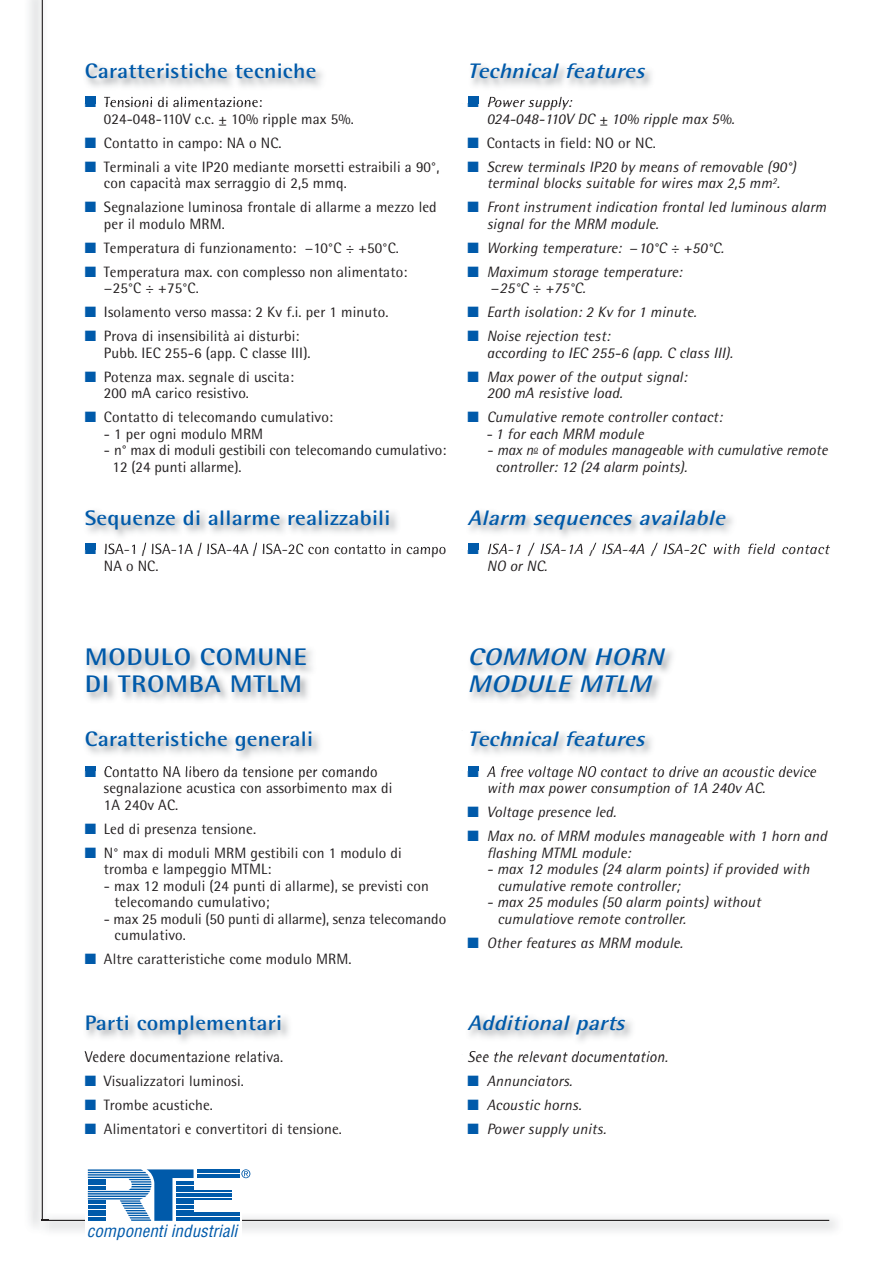
<style>
.page{position:relative;width:893px;height:1263px;background:#fff}
.page>*{position:absolute;margin:0;border:0;box-sizing:border-box;transform-origin:0 0}
.t1{font:700 24px/27px "Rotis Semi Sans";letter-spacing:.02em;color:#005aaa;scale:1.15 1}
.t2{font:italic 700 24px/27px "Rotis Semi Sans";color:#005aaa;scale:1.15 1}
.t3{font:700 21px "Rotis Semi Sans";letter-spacing:.01em;color:#005aaa;scale:1.1 1}
.t4{font:italic 700 21px "Rotis Semi Sans";color:#005aaa;scale:1.1 1}
.t5{font:italic condensed 16.5px "Helvetica";color:#005aaa}
.t6{font:15px/16.5px "Rotis Semi Sans";letter-spacing:.01em;color:#231f20}
.t7{font:italic 15px/16.5px "Rotis Semi Sans";letter-spacing:.01em;color:#231f20}
.s1{color:#005aaa}
.s2{font-style:normal}
</style>
<div class="page">
<img style="left:30px;top:1211px;width:806px;height:20px">
<hr style="left:42px;top:1220px;width:787px;height:1px;background:#231f20">
<img style="left:29px;top:0;width:13px;height:1211px">
<img style="left:33px;top:1211px;width:15px;height:20px">
<hr style="left:42px;top:0;width:1px;height:1220px;background:#231f20">
<img style="left:85px;top:65px;width:567px;height:38px">
<svg style="left:468px;top:97px;width:10px;height:6px"></svg>
<img style="left:488px;top:97px;width:84px;height:6px">
<svg style="left:85px;top:97px;width:11px;height:6px"></svg>
<img style="left:104px;top:97px;width:121px;height:6px">
<img style="left:461px;top:65px;width:1px;height:38px">
<img style="left:85px;top:511px;width:690px;height:38px">
<svg style="left:468px;top:544px;width:10px;height:5px"></svg>
<img style="left:488px;top:543px;width:108px;height:6px">
<img style="left:603px;top:543px;width:103px;height:6px">
<img style="left:714px;top:544px;width:116px;height:5px">
<svg style="left:85px;top:544px;width:11px;height:5px"></svg>
<img style="left:105px;top:543px;width:209px;height:6px">
<img style="left:461px;top:511px;width:1px;height:38px">
<img style="left:86px;top:649px;width:731px;height:122px">
<img style="left:461px;top:649px;width:1px;height:74px">
<svg style="left:468px;top:766px;width:10px;height:5px"></svg>
<img style="left:487px;top:766px;width:127px;height:5px">
<img style="left:84px;top:1016px;width:566px;height:38px">
<img style="left:468px;top:1051px;width:100px;height:3px">
<svg style="left:85px;top:766px;width:11px;height:5px"></svg>
<img style="left:105px;top:766px;width:132px;height:5px">
<img style="left:461px;top:732px;width:1px;height:39px">
<img style="left:85px;top:1051px;width:112px;height:3px">
<img style="left:461px;top:1016px;width:1px;height:38px">
<div style="left:85px;top:1169px;width:157px;height:73px;background:#fff"></div>
<hr style="left:197px;top:1169px;width:42px;height:2px;background:#005aaa">
<hr style="left:197px;top:1172px;width:42px;height:1px;background:#005aaa">
<hr style="left:197px;top:1174px;width:42px;height:2px;background:#005aaa">
<hr style="left:197px;top:1177px;width:42px;height:1px;background:#005aaa">
<hr style="left:176px;top:1191px;width:55px;height:1px;background:#005aaa">
<hr style="left:176px;top:1193px;width:55px;height:2px;background:#005aaa">
<hr style="left:176px;top:1195px;width:55px;height:2px;background:#005aaa">
<hr style="left:176px;top:1198px;width:55px;height:1px;background:#005aaa">
<hr style="left:176px;top:1212px;width:63px;height:2px;background:#005aaa">
<hr style="left:176px;top:1215px;width:63px;height:1px;background:#005aaa">
<hr style="left:176px;top:1217px;width:63px;height:1px;background:#005aaa">
<hr style="left:176px;top:1219px;width:63px;height:2px;background:#005aaa">
<svg style="left:88px;top:1169px;width:106px;height:52px"></svg>
<svg style="left:241px;top:1169px;width:9px;height:9px"></svg>
<h2 class="t3" style="left:85px;top:63px;width:212px">Caratteristiche tecniche</h2>
<h2 class="t4" style="left:468px;top:63px;width:166px">Technical features</h2>
<p class="t6" style="left:104px;top:95px;width:251px;text-indent:-19px"><span class="s1">■</span> Tensioni di alimentazione:<br>024-048-110V c.c. ± 10% ripple max 5%.</p>
<p class="t6" style="left:85px;top:136px;width:198px"><span class="s1">■</span> Contatto in campo: NA o NC.</p>
<p class="t6" style="left:104px;top:160px;width:337px;text-indent:-19px"><span class="s1">■</span> Terminali a vite IP20 mediante morsetti estraibili a 90°, con capacità max serraggio di 2,5 mmq.</p>
<p class="t6" style="left:104px;top:200px;width:334px;text-indent:-19px"><span class="s1">■</span> Segnalazione luminosa frontale di allarme a mezzo led per il modulo MRM.</p>
<p class="t6" style="left:85px;top:241px;width:316px"><span class="s1">■</span> Temperatura di funzionamento: −10°C ÷ +50°C.</p>
<p class="t6" style="left:104px;top:265px;width:305px;text-indent:-19px"><span class="s1">■</span> Temperatura max. con complesso non alimentato: −25°C ÷ +75°C.</p>
<p class="t6" style="left:85px;top:305px;width:305px"><span class="s1">■</span> Isolamento verso massa: 2 Kv f.i. per 1 minuto.</p>
<p class="t6" style="left:104px;top:329px;width:208px;text-indent:-19px"><span class="s1">■</span> Prova di insensibilità ai disturbi:<br>Pubb. IEC 255-6 (app. C classe III).</p>
<p class="t6" style="left:104px;top:370px;width:191px;text-indent:-19px"><span class="s1">■</span> Potenza max. segnale di uscita:<br>200 mA carico resistivo.</p>
<p class="t6" style="left:85px;top:410px;width:250px"><span class="s1">■</span> Contatto di telecomando cumulativo:</p>
<p class="t6" style="left:104px;top:427px;width:161px">- 1 per ogni modulo MRM</p>
<p class="t6" style="left:112px;top:443px;width:335px;text-indent:-9px">- n° max di moduli gestibili con telecomando cumulativo:<br>12 (24 punti allarme).</p>
<p class="t7" style="left:487px;top:95px;width:249px;text-indent:-19px"><span class="s1">■</span> Power supply:<br>024-048-110V DC ± 10% ripple max 5%.</p>
<p class="t6" style="left:468px;top:136px;width:190px"><span class="s1">■</span> Contacts in field: NO or NC.</p>
<p class="t7" style="left:468px;top:160px;width:330px;text-align:center"><span class="s1">■</span> Screw terminals IP20 by means of removable (90°) terminal blocks suitable for wires max 2,5 mm<sup>2</sup>.</p>
<p class="t7" style="left:487px;top:200px;width:341px;text-indent:-19px"><span class="s1">■</span> Front instrument indication frontal led luminous alarm signal for the MRM module.</p>
<p class="t7" style="left:468px;top:241px;width:258px"><span class="s1">■</span> Working temperature: <span class="s2">−</span>10°C ÷ +50°C.</p>
<p class="t7" style="left:491px;top:265px;width:193px;text-indent:-23px"><span class="s1">■</span> Maximum storage temperature: <span class="s2">−</span>25°C ÷ +75°C.</p>
<p class="t7" style="left:468px;top:305px;width:231px"><span class="s1">■</span> Earth isolation: 2 Kv for 1 minute.</p>
<p class="t7" style="left:487px;top:329px;width:248px;text-indent:-19px"><span class="s1">■</span> Noise rejection test:<br>according to IEC 255-6 (app. C class III).</p>
<p class="t7" style="left:487px;top:370px;width:202px;text-indent:-19px"><span class="s1">■</span> Max power of the output signal:<br>200 mA resistive load.</p>
<p class="t7" style="left:468px;top:410px;width:256px"><span class="s1">■</span> Cumulative remote controller contact:</p>
<p class="t7" style="left:487px;top:427px;width:158px"><span class="s2">-</span> 1 for each MRM module</p>
<p class="t7" style="left:495px;top:443px;width:333px;text-indent:-9px">- max n<sup>o</sup> of modules manageable with cumulative remote controller: 12 (24 alarm points).</p>
<h2 class="t3" style="left:85px;top:510px;width:279px">Sequenze di allarme realizzabili</h2>
<h2 class="t4" style="left:468px;top:510px;width:239px">Alarm sequences available</h2>
<p class="t6" style="left:104px;top:542px;width:344px;text-indent:-19px"><span class="s1">■</span> ISA-1 / ISA-1A / ISA-4A / ISA-2C con contatto in campo<br>NA o NC.</p>
<p class="t7" style="left:487px;top:542px;width:344px;text-indent:-19px"><span class="s1">■</span> ISA-1 / ISA-1A / ISA-4A / ISA-2C with field contact<br>NO or NC.</p>
<h1 class="t1" style="left:85px;top:646px;width:194px">MODULO COMUNE<br>DI TROMBA MTLM</h1>
<h2 class="t3" style="left:85px;top:731px;width:209px">Caratteristiche generali</h2>
<p class="t6" style="left:104px;top:765px;width:290px;text-indent:-19px"><span class="s1">■</span> Contatto NA libero da tensione per comando segnalazione acustica con assorbimento max di<br>1A 240v AC.</p>
<p class="t6" style="left:85px;top:822px;width:173px"><span class="s1">■</span> Led di presenza tensione.</p>
<p class="t6" style="left:104px;top:846px;width:299px;text-indent:-19px"><span class="s1">■</span> N° max di moduli MRM gestibili con 1 modulo di tromba e lampeggio MTML:</p>
<p class="t6" style="left:115px;top:879px;width:316px;text-indent:-11px">- max 12 moduli (24 punti di allarme), se previsti con telecomando cumulativo;</p>
<p class="t6" style="left:115px;top:912px;width:333px;text-indent:-11px">- max 25 moduli (50 punti di allarme), senza telecomando cumulativo.</p>
<p class="t6" style="left:85px;top:952px;width:268px"><span class="s1">■</span> Altre caratteristiche come modulo MRM.</p>
<h2 class="t3" style="left:85px;top:1015px;width:181px">Parti complementari</h2>
<p class="t6" style="left:85px;top:1050px;width:200px">Vedere documentazione relativa.</p>
<p class="t6" style="left:85px;top:1074px;width:161px"><span class="s1">■</span> Visualizzatori luminosi.</p>
<p class="t6" style="left:85px;top:1098px;width:130px"><span class="s1">■</span> Trombe acustiche.</p>
<p class="t6" style="left:85px;top:1122px;width:259px"><span class="s1">■</span> Alimentatori e convertitori di tensione.</p>
<h1 class="t2" style="left:468px;top:646px;width:176px">COMMON HORN<br>MODULE MTLM</h1>
<h2 class="t4" style="left:468px;top:731px;width:166px">Technical features</h2>
<p class="t7" style="left:487px;top:765px;width:331px;text-indent:-19px"><span class="s1">■</span> A free voltage NO contact to drive an acoustic device with max power consumption of 1A 240v AC.</p>
<p class="t7" style="left:468px;top:805px;width:150px"><span class="s1">■</span> Voltage presence led.</p>
<p class="t7" style="left:487px;top:829px;width:342px;text-indent:-19px"><span class="s1">■</span> Max no. of MRM modules manageable with 1 horn and flashing MTML module:</p>
<p class="t7" style="left:497px;top:862px;width:314px;text-indent:-11px">- max 12 modules (24 alarm points) if provided with cumulative remote controller;</p>
<p class="t7" style="left:497px;top:895px;width:265px;text-indent:-11px">- max 25 modules (50 alarm points) without cumulatiove remote controller.</p>
<p class="t7" style="left:468px;top:936px;width:217px"><span class="s1">■</span> Other features as MRM module.</p>
<h2 class="t4" style="left:468px;top:1015px;width:149px">Additional parts</h2>
<p class="t7" style="left:468px;top:1050px;width:202px">See the relevant documentation.</p>
<p class="t7" style="left:468px;top:1074px;width:106px"><span class="s1">■</span> Annunciators.</p>
<p class="t7" style="left:468px;top:1098px;width:115px"><span class="s1">■</span> Acoustic horns.</p>
<p class="t7" style="left:468px;top:1122px;width:140px"><span class="s1">■</span> Power supply units.</p>
<p class="t5" style="left:87px;top:1223px;width:156px">componentiindustriali</p>
</div>
